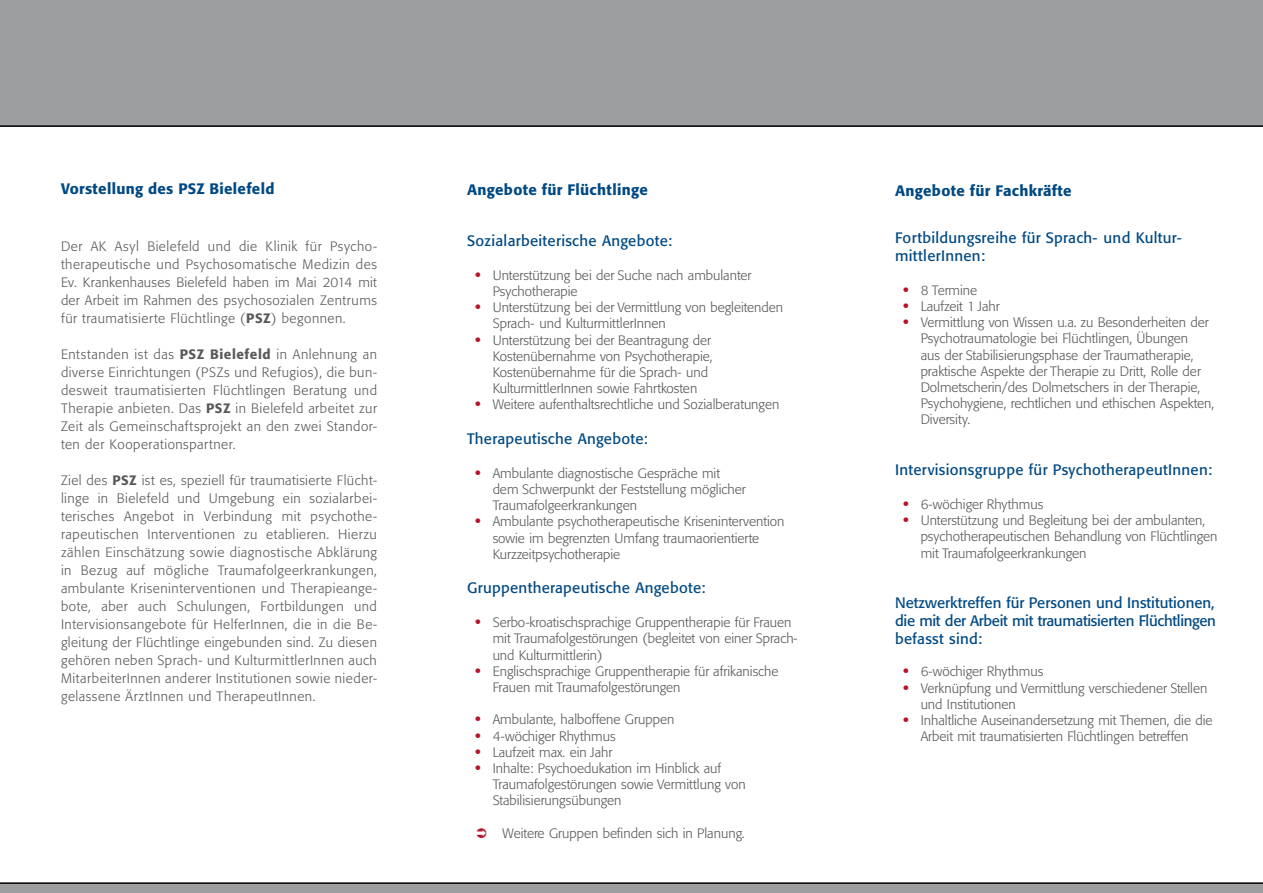
<style>
.page{position:relative;width:1263px;height:893px;background:#fff}
.page>*{position:absolute;margin:0;border:0;box-sizing:border-box;transform-origin:0 0}
.t1{font:15px/18px "Formata BQ";letter-spacing:.02em;color:#004983}
.t2{font:500 15px "Formata BQ";letter-spacing:.02em;color:#004983}
.t3{font:300 13.5px/16.2px "Formata BQ";color:#58585a}
.s1{font-weight:500}
.s2{font-weight:700;font-size:15px;color:#b5152b}
</style>
<div class="page">
<div style="left:0;top:0;width:1263px;height:127px;background:#9c9e9f"></div>
<svg style="left:0;top:882px;width:1263px;height:11px"></svg>
<p class="t2" style="left:61px;top:180px;width:215px">Vorstellung des PSZ Bielefeld</p>
<p class="t3" style="left:61px;top:237px;width:317px;line-height:18px;text-align:justify">Der AK Asyl Bielefeld und die Klinik für Psycho&shy;therapeutische und Psychosomatische Medizin des Ev. Krankenhauses Bielefeld haben im Mai 2014 mit der Arbeit im Rahmen des psychosozialen Zentrums für traumatisierte Flüchtlinge (<span class="s1">PSZ</span>) begonnen.</p>
<p class="t3" style="left:61px;top:345px;width:317px;line-height:18px;text-align:justify">Entstanden ist das <span class="s1">PSZ Bielefeld</span> in Anlehnung an diverse Einrichtungen (PSZs und Refugios), die bun&shy;desweit traumatisierten Flüchtlingen Beratung und Therapie anbieten. Das <span class="s1">PSZ</span> in Bielefeld arbeitet zur Zeit als Gemeinschaftsprojekt an den zwei Standor&shy;ten der Kooperationspartner.</p>
<p class="t3" style="left:61px;top:471px;width:317px;line-height:18px;text-align:justify">Ziel des <span class="s1">PSZ</span> ist es, speziell für traumatisierte Flücht&shy;linge in Bielefeld und Umgebung ein sozialarbei&shy;terisches Angebot in Verbindung mit psychothe&shy;rapeutischen Interventionen zu etablieren. Hierzu zählen Einschätzung sowie diagnostische Abklärung in Bezug auf mögliche Traumafolgeerkrankungen, ambulante Kriseninterventionen und Therapieange&shy;bote, aber auch Schulungen, Fortbildungen und Intervisionsangebote für HelferInnen, die in die Be&shy;gleitung der Flüchtlinge eingebunden sind. Zu diesen gehören neben Sprach- und KulturmittlerInnen auch MitarbeiterInnen anderer Institutionen sowie nieder&shy;gelassene ÄrztInnen und TherapeutInnen.</p>
<p class="t2" style="left:467px;top:181px;width:182px">Angebote für Flüchtlinge</p>
<p class="t1" style="left:467px;top:231px;width:207px">Sozialarbeiterische Angebote:</p>
<p class="t3" style="left:493px;top:267px;width:260px;text-indent:-17px"><span class="s2">•</span> Unterstützung bei der Suche nach ambulanter<br>Psychotherapie</p>
<p class="t3" style="left:493px;top:299px;width:292px;text-indent:-17px"><span class="s2">•</span> Unterstützung bei der Vermittlung von begleitenden<br>Sprach- und KulturmittlerInnen</p>
<p class="t3" style="left:493px;top:332px;width:222px;text-indent:-17px"><span class="s2">•</span> Unterstützung bei der Beantragung der Kostenübernahme von Psychotherapie, Kostenübernahme für die Sprach- und KulturmittlerInnen sowie Fahrtkosten</p>
<p class="t3" style="left:476px;top:397px;width:305px"><span class="s2">•</span> Weitere aufenthaltsrechtliche und Sozialberatungen</p>
<p class="t1" style="left:467px;top:429px;width:182px">Therapeutische Angebote:</p>
<p class="t3" style="left:493px;top:465px;width:254px;text-indent:-17px"><span class="s2">•</span> Ambulante diagnostische Gespräche mit dem Schwerpunkt der Feststellung möglicher<br>Traumafolgeerkrankungen</p>
<p class="t3" style="left:493px;top:514px;width:293px;text-indent:-17px"><span class="s2">•</span> Ambulante psychotherapeutische Krisenintervention sowie im begrenzten Umfang traumaorientierte<br>Kurzzeitpsychotherapie</p>
<p class="t1" style="left:467px;top:579px;width:240px">Gruppentherapeutische Angebote:</p>
<p class="t3" style="left:493px;top:614px;width:306px;text-indent:-17px"><span class="s2">•</span> Serbo-kroatischsprachige Gruppentherapie für Frauen mit Traumafolgestörungen (begleitet von einer Sprach&shy;und Kulturmittlerin)</p>
<p class="t3" style="left:493px;top:663px;width:287px;text-indent:-17px"><span class="s2">•</span> Englischsprachige Gruppentherapie für afrikanische<br>Frauen mit Traumafolgestörungen</p>
<p class="t3" style="left:476px;top:712px;width:200px"><span class="s2">•</span> Ambulante, halboffene Gruppen</p>
<p class="t3" style="left:476px;top:728px;width:141px"><span class="s2">•</span> 4-wöchiger Rhythmus</p>
<p class="t3" style="left:476px;top:744px;width:138px"><span class="s2">•</span> Laufzeit max. ein Jahr</p>
<p class="t3" style="left:493px;top:760px;width:255px;text-indent:-17px"><span class="s2">•</span> Inhalte: Psychoedukation im Hinblick auf<br>Traumafolgestörungen sowie Vermittlung von<br>Stabilisierungsübungen</p>
<p class="t3" style="left:502px;top:825px;width:244px">Weitere Gruppen befinden sich in Planung.</p>
<p class="t2" style="left:895px;top:181px;width:178px">Angebote für Fachkräfte</p>
<p class="t1" style="left:895px;top:228px;width:288px">Fortbildungsreihe für Sprach- und Kultur&shy;mittlerInnen:</p>
<p class="t3" style="left:904px;top:282px;width:75px"><span class="s2">•</span> 8 Termine</p>
<p class="t3" style="left:904px;top:298px;width:98px"><span class="s2">•</span> Laufzeit 1 Jahr</p>
<p class="t3" style="left:921px;top:314px;width:295px;text-indent:-17px"><span class="s2">•</span> Vermittlung von Wissen u.a. zu Besonderheiten der Psychotraumatologie bei Flüchtlingen, Übungen<br>aus der Stabilisierungsphase der Traumatherapie, praktische Aspekte der Therapie zu Dritt, Rolle der Dolmetscherin/des Dolmetschers in der Therapie, Psychohygiene, rechtlichen und ethischen Aspekten, Diversity.</p>
<p class="t1" style="left:895px;top:460px;width:318px">Intervisionsgruppe für PsychotherapeutInnen:</p>
<p class="t3" style="left:904px;top:496px;width:141px"><span class="s2">•</span> 6-wöchiger Rhythmus</p>
<p class="t3" style="left:921px;top:512px;width:298px;text-indent:-17px"><span class="s2">•</span> Unterstützung und Begleitung bei der ambulanten, psychotherapeutischen Behandlung von Flüchtlingen mit Traumafolgeerkrankungen</p>
<p class="t1" style="left:895px;top:594px;width:322px;text-align:justify">Netzwerktreffen für Personen und Institutionen, die mit der Arbeit mit traumatisierten Flüchtlingen befasst sind:</p>
<p class="t3" style="left:904px;top:664px;width:141px"><span class="s2">•</span> 6-wöchiger Rhythmus</p>
<p class="t3" style="left:921px;top:680px;width:288px;text-indent:-17px"><span class="s2">•</span> Verknüpfung und Vermittlung verschiedener Stellen und Institutionen</p>
<p class="t3" style="left:904px;top:712px;width:310px;text-align:center"><span class="s2">•</span> Inhaltliche Auseinandersetzung mit Themen, die die<br>Arbeit mit traumatisierten Flüchtlingen betreffen</p>
</div>
